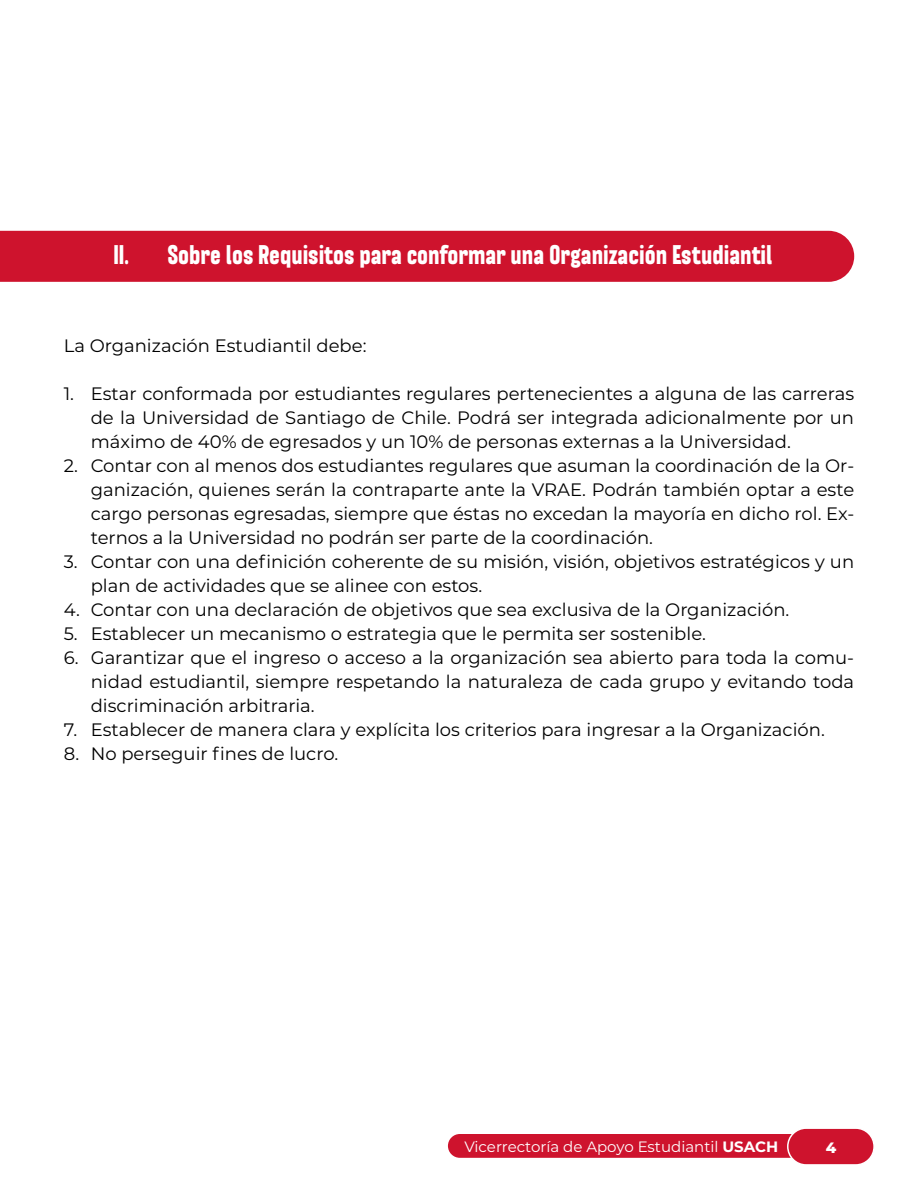
<style>
.page{position:relative;width:918px;height:1188px;background:#fff}
.page>*{position:absolute;margin:0;border:0;box-sizing:border-box;transform-origin:0 0}
.t1{font:27px "Mazurquica Pesada";color:#fff}
.t2{font:18px/24px "Montserrat";color:#000;text-align:justify}
.t3{font:15px "Montserrat";color:#fff}
.t4{font:800 15px "Montserrat";color:#fff}
.s1{font-weight:700}
</style>
<div class="page">
<div style="left:448px;top:1134px;width:362px;height:24px;background:#ce132d;border-radius:12px"></div>
<div style="left:788px;top:1128px;width:86px;height:37px;background:#ce132d;border-radius:18px"></div>
<div style="left:787px;top:1127px;width:88px;height:39px;border:2px solid #fff;border-radius:18px"></div>
<div style="left:0;top:231px;width:854px;height:51px;background:#ce132d"></div>
<h1 class="t1" style="left:113px;top:241px;width:661px">II. Sobre los Requisitos para conformar una Organización Estudiantil</h1>
<p class="t2" style="left:64px;top:333px;width:304px">La Organización Estudiantil debe:</p>
<p class="t2" style="left:91px;top:381px;width:765px;text-indent:-27px">1. Estar conformada por estudiantes regulares pertenecientes a alguna de las carreras de la Universidad de Santiago de Chile. Podrá ser integrada adicionalmente por un máximo de 40% de egresados y un 10% de personas externas a la Universidad.</p>
<p class="t2" style="left:91px;top:453px;width:765px;text-indent:-27px">2. Contar con al menos dos estudiantes regulares que asuman la coordinación de la Or&shy;ganización, quienes serán la contraparte ante la VRAE. Podrán también optar a este cargo personas egresadas, siempre que éstas no excedan la mayoría en dicho rol. Ex&shy;ternos a la Universidad no podrán ser parte de la coordinación.</p>
<p class="t2" style="left:91px;top:549px;width:765px;text-indent:-27px">3. Contar con una definición coherente de su misión, visión, objetivos estratégicos y un plan de actividades que se alinee con estos.</p>
<p class="t2" style="left:64px;top:597px;width:727px">4. Contar con una declaración de objetivos que sea exclusiva de la Organización.</p>
<p class="t2" style="left:64px;top:621px;width:644px">5. Establecer un mecanismo o estrategia que le permita ser sostenible.</p>
<p class="t2" style="left:91px;top:645px;width:765px;text-indent:-27px">6. Garantizar que el ingreso o acceso a la organización sea abierto para toda la comu&shy;nidad estudiantil, siempre respetando la naturaleza de cada grupo y evitando toda discriminación arbitraria.</p>
<p class="t2" style="left:64px;top:717px;width:763px">7. Establecer de manera clara y explícita los criterios para ingresar a la Organización.</p>
<p class="t2" style="left:64px;top:741px;width:276px">8. No perseguir fines de lucro.</p>
<p class="t3" style="left:464px;top:1136px;width:315px">Vicerrectoría de Apoyo Estudiantil <span class="s1">USACH</span></p>
<p class="t4" style="left:826px;top:1136px;width:12px">4</p>
</div>
